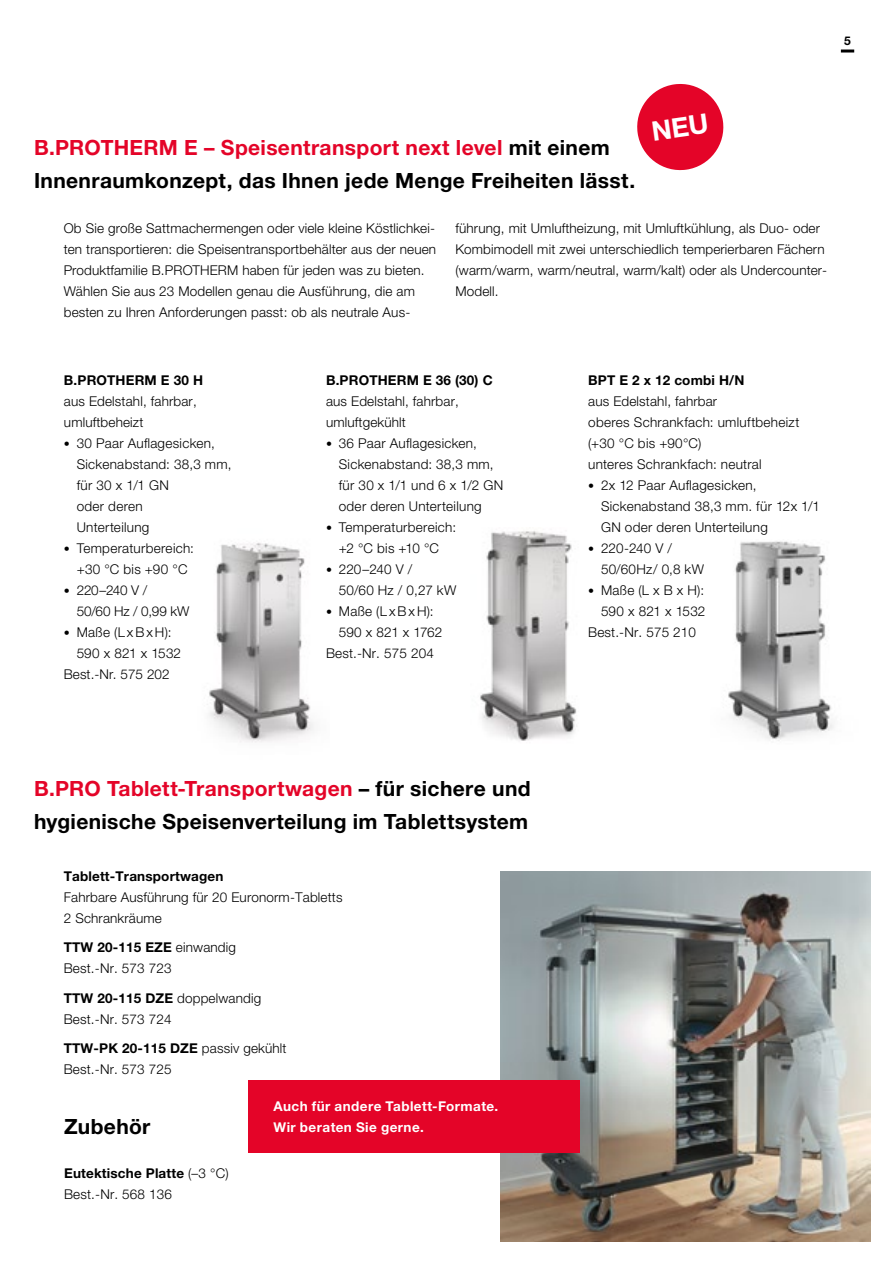
<style>
.page{position:relative;width:893px;height:1263px;background:#fff}
.page>*{position:absolute;margin:0;border:0;box-sizing:border-box;transform-origin:0 0}
.t1{font:700 21px/33px "Helvetica Neue LTW1 G";letter-spacing:.015em;color:#000}
.t2{font:300 13.5px/21px "Helvetica Neue LTW1 G";letter-spacing:.01em;color:#000}
.t3{font:700 13.5px "Helvetica Neue LTW1 G";letter-spacing:.01em;color:#000}
.t4{font:700 13.5px/21px "Helvetica Neue LTW1 G";letter-spacing:.03em;color:#fff}
.t5{font:700 12px "Helvetica Neue LTW1 G";color:#000}
.s1{color:#e40428}
.s2{font-size:12px}
.s3{font-weight:700}
</style>
<div class="page">
<img style="left:500px;top:872px;width:370px;height:370px">
<img style="left:480px;top:531px;width:97px;height:210px">
<img style="left:207px;top:542px;width:107px;height:201px">
<img style="left:728px;top:541px;width:106px;height:200px">
<div style="left:248px;top:1080px;width:332px;height:72px;background:#e40428"></div>
<svg style="left:841px;top:50px;width:13px;height:3px"></svg>
<svg style="left:637px;top:84px;width:87px;height:87px"></svg>
<p class="t5" style="left:844px;top:33px;width:8px">5</p>
<h1 class="t1" style="left:34px;top:131px;width:603px"><span class="s1">B.PROTHERM E – Speisentransport next level</span> mit einem<br>Innenraumkonzept, das Ihnen jede Menge Freiheiten lässt.</h1>
<p class="t2" style="left:64px;top:218px;width:374px">Ob Sie große Sattmachermengen oder viele kleine Köstlichkei&shy;ten transportieren: die Speisentransportbehälter aus der neuen Produktfamilie B.PROTHERM haben für jeden was zu bieten.<br>Wählen Sie aus 23 Modellen genau die Ausführung, die am besten zu Ihren Anforderungen passt: ob als neutrale Aus-</p>
<p class="t2" style="left:455px;top:218px;width:373px">führung, mit Umluftheizung, mit Umluftkühlung, als Duo- oder Kombimodell mit zwei unterschiedlich temperierbaren Fächern (warm/warm, warm/neutral, warm/kalt) oder als Undercounter-Modell.</p>
<p class="t3" style="left:64px;top:372px;width:141px">B.PROTHERM E 30 H</p>
<p class="t2" style="left:64px;top:391px;width:134px">aus Edelstahl, fahrbar, umluftbeheizt</p>
<p class="t2" style="left:77px;top:433px;width:156px;text-indent:-13px"><span class="s2">•</span> 30 Paar Auflagesicken,<br>Sickenabstand: 38,3 mm, für 30 x 1/1 GN<br>oder deren<br>Unterteilung</p>
<p class="t2" style="left:64px;top:538px;width:132px;text-align:center"><span class="s2">•</span> Temperaturbereich: +30 °C bis +90 °C</p>
<p class="t2" style="left:77px;top:580px;width:114px;text-indent:-13px"><span class="s2">•</span> 220–240 V /<br>50/60 Hz / 0,99 kW</p>
<p class="t2" style="left:64px;top:622px;width:109px"><span class="s2">•</span> Maße (L xBx H):</p>
<p class="t2" style="left:77px;top:643px;width:106px">590 x 821 x 1532</p>
<p class="t2" style="left:64px;top:664px;width:107px">Best.-Nr. 575 202</p>
<p class="t3" style="left:326px;top:372px;width:168px">B.PROTHERM E 36 (30) C</p>
<p class="t2" style="left:326px;top:391px;width:134px">aus Edelstahl, fahrbar, umluftgekühlt</p>
<p class="t2" style="left:339px;top:433px;width:166px;text-indent:-13px"><span class="s2">•</span> 36 Paar Auflagesicken,<br>Sickenabstand: 38,3 mm, für 30 x 1/1 und 6 x 1/2 GN oder deren Unterteilung</p>
<p class="t2" style="left:326px;top:517px;width:132px;text-align:center"><span class="s2">•</span> Temperaturbereich: +2 °C bis +10 °C</p>
<p class="t2" style="left:339px;top:559px;width:119px;text-indent:-13px"><span class="s2">•</span> 220–240 V /<br>50/60 Hz / 0,27 kW</p>
<p class="t2" style="left:326px;top:601px;width:109px"><span class="s2">•</span> Maße (L xBx H):</p>
<p class="t2" style="left:339px;top:622px;width:105px">590 x 821 x 1762</p>
<p class="t2" style="left:326px;top:643px;width:109px">Best.-Nr. 575 204</p>
<p class="t3" style="left:588px;top:372px;width:158px">BPT E 2 x 12 combi H/N</p>
<p class="t2" style="left:588px;top:391px;width:213px">aus Edelstahl, fahrbar<br>oberes Schrankfach: umluftbeheizt (+30 °C bis +90°C)<br>unteres Schrankfach: neutral</p>
<p class="t2" style="left:601px;top:475px;width:220px;text-indent:-13px"><span class="s2">•</span> 2x 12 Paar Auflagesicken,<br>Sickenabstand 38,3 mm. für 12x 1/1<br>GN oder deren Unterteilung</p>
<p class="t2" style="left:601px;top:538px;width:104px;text-indent:-13px"><span class="s2">•</span> 220-240 V /<br>50/60Hz/ 0,8 kW</p>
<p class="t2" style="left:588px;top:580px;width:117px"><span class="s2">•</span> Maße (L x B x H):</p>
<p class="t2" style="left:601px;top:601px;width:106px">590 x 821 x 1532</p>
<p class="t2" style="left:588px;top:622px;width:109px">Best.-Nr. 575 210</p>
<h1 class="t1" style="left:34px;top:772px;width:498px"><span class="s1">B.PRO Tablett-Transportwagen</span> – für sichere und hygienische Speisenverteilung im Tablettsystem</h1>
<p class="t3" style="left:64px;top:868px;width:161px">Tablett-Transportwagen</p>
<p class="t2" style="left:64px;top:886px;width:280px">Fahrbare Ausführung für 20 Euronorm-Tabletts<br>2 Schrankräume</p>
<p class="t2" style="left:64px;top:937px;width:174px"><span class="s3">TTW 20-115 EZE</span> einwandig<br>Best.-Nr. 573 723</p>
<p class="t2" style="left:64px;top:987px;width:199px"><span class="s3">TTW 20-115 DZE</span> doppelwandig<br>Best.-Nr. 573 724</p>
<p class="t2" style="left:64px;top:1038px;width:224px"><span class="s3">TTW-PK 20-115 DZE</span> passiv gekühlt<br>Best.-Nr. 573 725</p>
<h1 class="t1" style="left:64px;top:1110px;width:88px">Zubehör</h1>
<p class="t2" style="left:64px;top:1162px;width:166px"><span class="s3">Eutektische Platte</span> (–3 °C)<br>Best.-Nr. 568 136</p>
<p class="t4" style="left:274px;top:1095px;width:226px">Auch für andere Tablett-Formate.<br>Wir beraten Sie gerne.</p>
</div>
